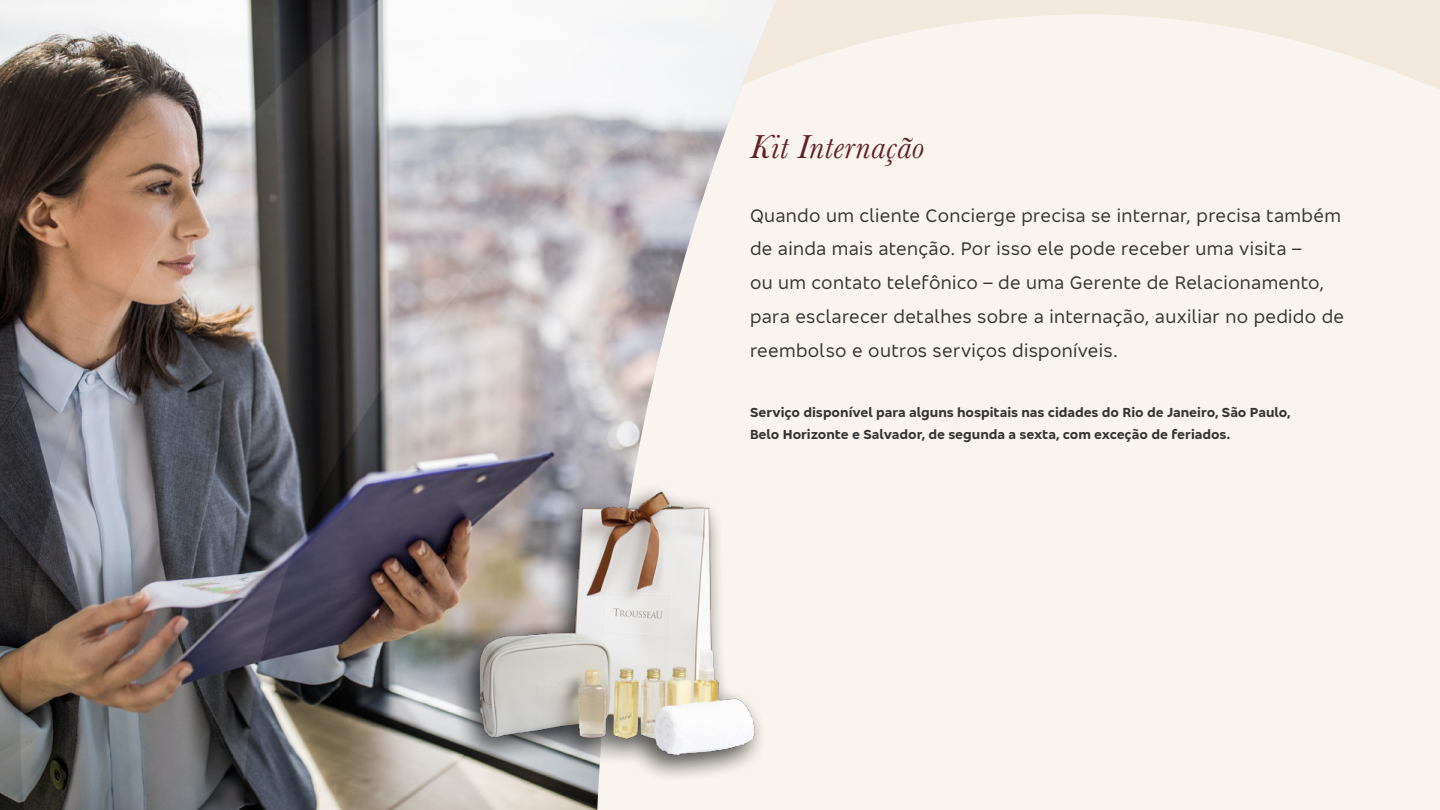
<style>
.page{position:relative;width:1440px;height:810px;background:#fff}
.page>*{position:absolute;margin:0;border:0;box-sizing:border-box;transform-origin:0 0}
.t1{font:italic 34.5px "Baskerville";letter-spacing:.015em;color:#611f26}
.t2{font:18.75px/33.8px "Bradesco Sans";letter-spacing:.02em;color:#333}
.t3{font:700 13.5px/22.5px "Bradesco Sans";color:#333}
</style>
<div class="page">
<div style="left:777px;top:0;width:663px;height:810px;background:#f9f4ed"></div>
<img style="left:0;top:0;width:20px;height:810px">
<img style="left:20px;top:0;width:757px;height:810px">
<div style="left:452px;top:481px;width:315px;height:302px;background:#000;opacity:.44"></div>
<h1 class="t1" style="left:750px;top:124px;width:176px">Kit Internação</h1>
<p class="t2" style="left:750px;top:198px;width:596px">Quando um cliente Concierge precisa se internar, precisa também de ainda mais atenção. Por isso ele pode receber uma visita –<br>ou um contato telefônico – de uma Gerente de Relacionamento, para esclarecer detalhes sobre a internação, auxiliar no pedido de reembolso e outros serviços disponíveis.</p>
<p class="t3" style="left:750px;top:400px;width:542px">Serviço disponível para alguns hospitais nas cidades do Rio de Janeiro, São Paulo,<br>Belo Horizonte e Salvador, de segunda a sexta, com exceção de feriados.</p>
</div>
